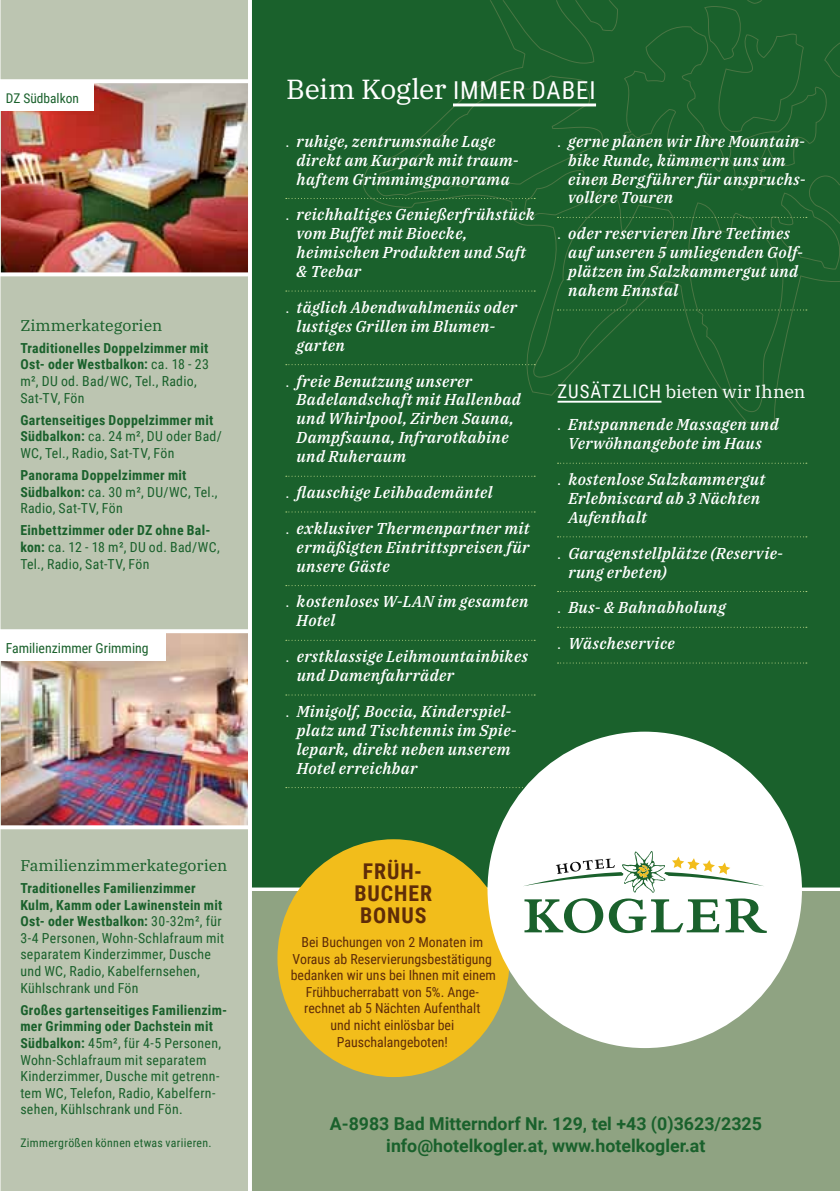
<style>
.page{position:relative;width:840px;height:1191px;background:#fff}
.page>*{position:absolute;margin:0;border:0;box-sizing:border-box;transform-origin:0 0}
.t1{font:27.6px "IBM Plex Serif";letter-spacing:-.025em;color:#fff}
.t2{font:700 21.8px/21.8px "Roboto Condensed";letter-spacing:.045em;color:#5f2c08;text-align:center}
.t3{font:700 17.8px/21.8px "Roboto";color:#1a612c;text-align:center}
.t4{font:17.8px "IBM Plex Serif";letter-spacing:-.01em;color:#fff}
.t5{font:italic 500 15.8px/19px "IBM Plex Serif";letter-spacing:.02em;color:#fff}
.t6{font:15.6px "IBM Plex Serif";color:#1a612c}
.t7{font:13.8px/16.6px "Roboto Condensed";letter-spacing:.02em;color:#1a612c}
.t8{font:13.8px/16.6px "Roboto Condensed";color:#5f2c08;text-align:center}
.t9{font:700 13.8px/16.6px "Roboto Condensed";letter-spacing:.02em;color:#1a612c}
.t10{font:13.8px "Roboto Condensed";color:#1a612c}
.t11{font:13.4px "Roboto Condensed";color:#1a612c}
.t12{font:11.8px "Roboto Condensed";letter-spacing:.03em;color:#1a612c}
.s1{font-weight:400}
.s2{font-weight:700}
.s3{font-family:"Roboto Condensed";font-size:24.6px}
.s4{font-family:"Roboto";font-weight:400;font-style:normal}
.s5{font-family:"Roboto Condensed";font-size:18.8px}
</style>
<div class="page">
<div style="left:252px;top:0;width:587px;height:887px;background:#1a612c"></div>
<svg style="left:361px;top:0;width:478px;height:427px"></svg>
<svg style="left:286px;top:198px;width:249px;height:1px"></svg>
<svg style="left:286px;top:290px;width:249px;height:1px"></svg>
<svg style="left:286px;top:364px;width:249px;height:1px"></svg>
<svg style="left:286px;top:476px;width:249px;height:1px"></svg>
<svg style="left:286px;top:511px;width:249px;height:1px"></svg>
<svg style="left:286px;top:585px;width:249px;height:1px"></svg>
<svg style="left:286px;top:640px;width:249px;height:1px"></svg>
<svg style="left:286px;top:694px;width:249px;height:1px"></svg>
<svg style="left:286px;top:787px;width:237px;height:1px"></svg>
<svg style="left:557px;top:217px;width:249px;height:1px"></svg>
<svg style="left:557px;top:309px;width:249px;height:1px"></svg>
<svg style="left:557px;top:463px;width:249px;height:1px"></svg>
<svg style="left:557px;top:536px;width:249px;height:1px"></svg>
<svg style="left:557px;top:591px;width:249px;height:1px"></svg>
<svg style="left:557px;top:627px;width:249px;height:1px"></svg>
<svg style="left:557px;top:662px;width:249px;height:1px"></svg>
<div style="left:0;top:0;width:247px;height:1191px;background:#bcc5b1"></div>
<img style="left:1px;top:633px;width:247px;height:192px">
<img style="left:1px;top:83px;width:247px;height:189px">
<hr style="left:0;top:0;width:1px;height:1191px;background:#fff">
<svg style="left:252px;top:887px;width:587px;height:1px"></svg>
<div style="left:252px;top:891px;width:587px;height:300px;background:#8fa382"></div>
<svg style="left:1px;top:629px;width:247px;height:4px"></svg>
<svg style="left:1px;top:79px;width:247px;height:4px"></svg>
<svg style="left:0;top:272px;width:248px;height:4px"></svg>
<svg style="left:0;top:825px;width:248px;height:4px"></svg>
<div style="left:277px;top:839px;width:232px;height:238px;background:#f2bd1b;border-radius:50%"></div>
<div style="left:487px;top:731px;width:314px;height:317px;background:#fff;border-radius:50%"></div>
<svg style="left:524px;top:851px;width:242px;height:82px"></svg>
<hr style="left:452px;top:103px;width:143px;height:3px;background:#fff">
<hr style="left:557px;top:401px;width:104px;height:2px;background:#fff">
<div style="left:0;top:83px;width:94px;height:28px;background:#fff"></div>
<div style="left:0;top:633px;width:166px;height:28px;background:#fff"></div>
<p class="t11" style="left:6px;top:89px;width:75px">DZ Südbalkon</p>
<p class="t6" style="left:20px;top:313px;width:143px">Zimmerkategorien</p>
<p class="t9" style="left:20px;top:339px;width:190px">Traditionelles Doppelzimmer mit<br>Ost- oder Westbalkon: <span class="s1">ca. 18 - 23 m², DU od. Bad/WC, Tel., Radio,<br>Sat-TV, Fön</span></p>
<p class="t7" style="left:20px;top:411px;width:203px"><span class="s2">Gartenseitiges Doppelzimmer mit<br>Südbalkon:</span> ca. 24 m², DU oder Bad/<br>WC, Tel., Radio, Sat-TV, Fön</p>
<p class="t7" style="left:20px;top:466px;width:198px"><span class="s2">Panorama Doppelzimmer mit<br>Südbalkon:</span> ca. 30 m², DU/WC, Tel.,<br>Radio, Sat-TV, Fön</p>
<p class="t7" style="left:20px;top:522px;width:201px"><span class="s2">Einbettzimmer oder DZ ohne Bal&shy;kon:</span> ca. 12 - 18 m², DU od. Bad/WC,<br>Tel., Radio, Sat-TV, Fön</p>
<p class="t10" style="left:6px;top:638px;width:144px">Familienzimmer Grimming</p>
<p class="t6" style="left:20px;top:853px;width:208px">Familienzimmerkategorien</p>
<p class="t7" style="left:20px;top:879px;width:205px"><span class="s2">Traditionelles Familienzimmer<br>Kulm, Kamm oder Lawinenstein mit<br>Ost- oder Westbalkon:</span> 30-32m², für<br>3-4 Personen, Wohn-Schlafraum mit separatem Kinderzimmer, Dusche und WC, Radio, Kabelfernsehen,<br>Kühlschrank und Fön</p>
<p class="t7" style="left:20px;top:1001px;width:208px"><span class="s2">Großes gartenseitiges Familienzim&shy;mer Grimming oder Dachstein mit Südbalkon:</span> 45m², für 4-5 Personen, Wohn-Schlafraum mit separatem Kinderzimmer, Dusche mit getrenn&shy;tem WC, Telefon, Radio, Kabelfern&shy;sehen, Kühlschrank und Fön.</p>
<p class="t12" style="left:20px;top:1135px;width:193px">Zimmergrößen können etwas variieren.</p>
<h1 class="t1" style="left:286px;top:68px;width:311px">Beim Kogler <span class="s3">IMMER DABEI</span></h1>
<p class="t5" style="left:296px;top:130px;width:223px;text-indent:-11px"><span class="s4">.</span> ruhige, zentrumsnahe Lage direkt am Kurpark mit traum&shy;haftem Grimmimgpanorama</p>
<p class="t5" style="left:296px;top:204px;width:239px;text-indent:-11px"><span class="s4">.</span> reichhaltiges Genießerfrühstück vom Buffet mit Bioecke, heimischen Produkten und Saft &amp; Teebar</p>
<p class="t5" style="left:296px;top:296px;width:222px;text-indent:-11px"><span class="s4">.</span> täglich Abendwahlmenüs oder lustiges Grillen im Blumen&shy;garten</p>
<p class="t5" style="left:296px;top:370px;width:226px;text-indent:-11px"><span class="s4">.</span> freie Benutzung unserer<br>Badelandschaft mit Hallenbad und Whirlpool, Zirben Sauna,<br>Dampfsauna, Infrarotkabine und Ruheraum</p>
<p class="t5" style="left:285px;top:481px;width:209px"><span class="s4">.</span> flauschige Leihbademäntel</p>
<p class="t5" style="left:296px;top:517px;width:234px;text-align:justify;text-indent:-11px"><span class="s4">.</span> exklusiver Thermenpartner mit ermäßigten Eintrittspreisen für unsere Gäste</p>
<p class="t5" style="left:296px;top:591px;width:233px;text-indent:-11px"><span class="s4">.</span> kostenloses W-LAN im gesamten<br>Hotel</p>
<p class="t5" style="left:296px;top:646px;width:233px;text-indent:-11px"><span class="s4">.</span> erstklassige Leihmountainbikes und Damenfahrräder</p>
<p class="t5" style="left:296px;top:700px;width:221px;text-indent:-11px"><span class="s4">.</span> Minigolf, Boccia, Kinderspiel&shy;platz und Tischtennis im Spie&shy;lepark, direkt neben unserem<br>Hotel erreichbar</p>
<p class="t5" style="left:568px;top:130px;width:239px;text-indent:-11px"><span class="s4">.</span> gerne planen wir Ihre Mountain&shy;bike Runde, kümmern uns um einen Bergführer für anspruchs&shy;vollere Touren</p>
<p class="t5" style="left:568px;top:223px;width:236px;text-indent:-11px"><span class="s4">.</span> oder reservieren Ihre Teetimes auf unseren 5 umliegenden Golf&shy;plätzen im Salzkammergut und nahem Ennstal</p>
<p class="t4" style="left:557px;top:378px;width:249px"><span class="s5">ZUSÄTZLICH</span> bieten wir Ihnen</p>
<p class="t5" style="left:556px;top:414px;width:223px;text-align:center"><span class="s4">.</span> Entspannende Massagen und<br>Verwöhnangebote im Haus</p>
<p class="t5" style="left:568px;top:468px;width:198px;text-indent:-11px"><span class="s4">.</span> kostenlose Salzkammergut<br>Erlebniscard ab 3 Nächten<br>Aufenthalt</p>
<p class="t5" style="left:568px;top:542px;width:216px;text-indent:-11px"><span class="s4">.</span> Garagenstellplätze (Reservie&shy;rung erbeten)</p>
<p class="t5" style="left:557px;top:597px;width:170px"><span class="s4">.</span> Bus- &amp; Bahnabholung</p>
<p class="t5" style="left:557px;top:632px;width:119px"><span class="s4">.</span> Wäscheservice</p>
<h2 class="t2" style="left:354px;top:859px;width:79px">FRÜH-<br>BUCHER<br>BONUS</h2>
<p class="t8" style="left:290px;top:933px;width:206px">Bei Buchungen von 2 Monaten im<br>Voraus ab Reservierungsbestätigung bedanken wir uns bei Ihnen mit einem<br>Frühbucherrabatt von 5%. Ange&shy;rechnet ab 5 Nächten Aufenthalt<br>und nicht einlösbar bei<br>Pauschalangeboten!</p>
<p class="t3" style="left:329px;top:1112px;width:433px">A-8983 Bad Mitterndorf Nr. 129, tel +43 (0)3623/2325 info@hotelkogler.at, www.hotelkogler.at</p>
</div>
